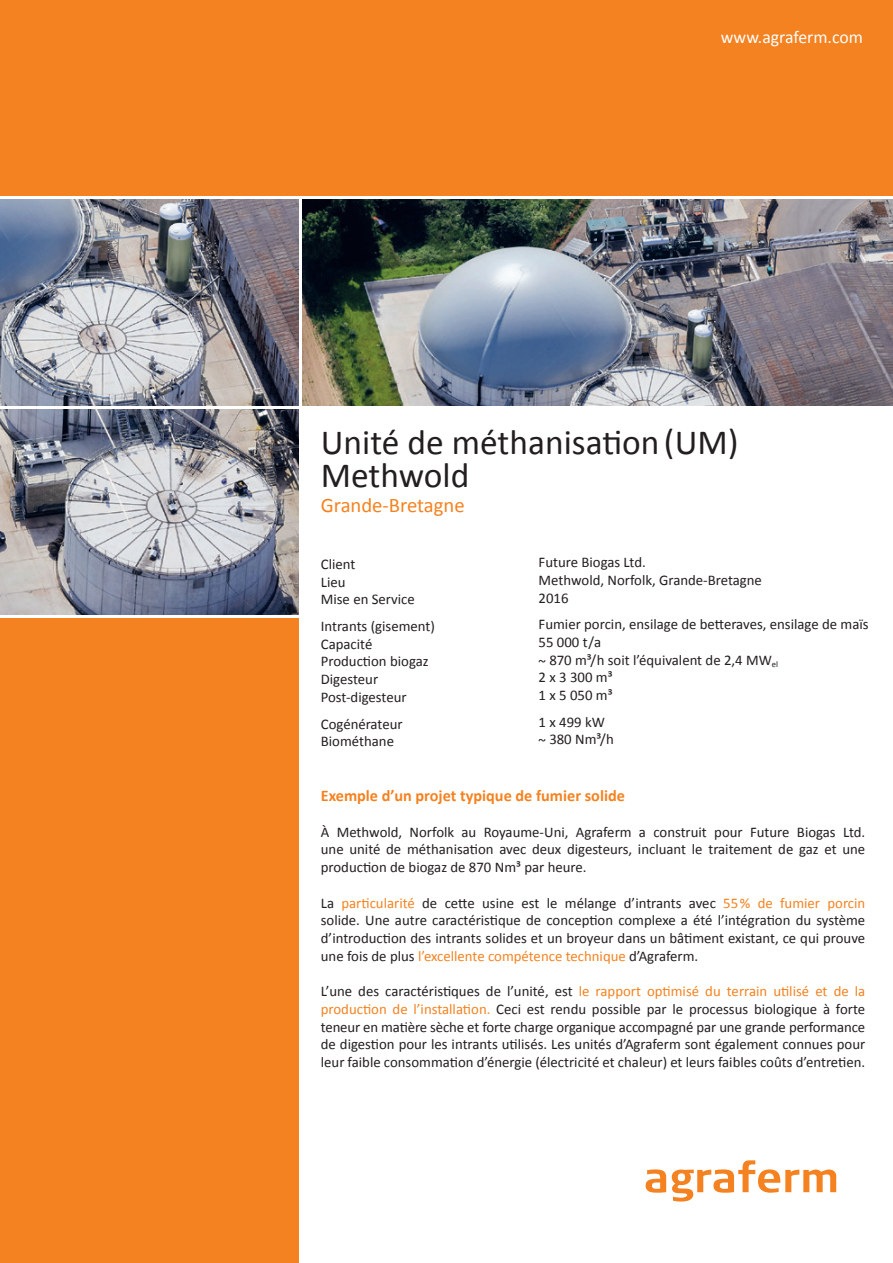
<style>
.page{position:relative;width:893px;height:1263px;background:#fff}
.page>*{position:absolute;margin:0;border:0;box-sizing:border-box;transform-origin:0 0}
.t1{font:35.4px/33px "Calibri";color:#231f20}
.t2{font:20.7px "Calibri";color:#f58220}
.t3{font:17.7px "Calibri";color:#fff}
.t4{font:700 16.2px "Calibri";color:#f58220}
.t5{font:14.85px/17.7px "Calibri";color:#231f20}
.s1{color:#f58220}
</style>
<div class="page">
<div style="left:0;top:407px;width:300px;height:856px;background:#f58220"></div>
<img style="left:0;top:199px;width:300px;height:417px">
<img style="left:302px;top:199px;width:591px;height:207px">
<div style="left:0;top:0;width:893px;height:197px;background:#f58220"></div>
<hr style="left:0;top:406px;width:893px;height:2px;background:#fff">
<svg style="left:646px;top:1169px;width:20px;height:24px"></svg>
<svg style="left:672px;top:1160px;width:164px;height:41px"></svg>
<hr style="left:0;top:616px;width:300px;height:2px;background:#fff">
<p class="t3" style="left:721px;top:25px;width:144px">www.agraferm.com</p>
<h1 class="t1" style="left:321px;top:426px;width:419px">Unité de méthanisation (UM)<br>Methwold</h1>
<h2 class="t2" style="left:321px;top:492px;width:145px">Grande-Bretagne</h2>
<p class="t5" style="left:321px;top:555px;width:96px">Client<br>Lieu<br>Mise en Service</p>
<p class="t5" style="left:321px;top:617px;width:116px">Intrants (gisement)<br>Capacité<br>Production biogaz<br>Digesteur<br>Post-digesteur</p>
<p class="t5" style="left:321px;top:715px;width:83px">Cogénérateur<br>Biométhane</p>
<p class="t5" style="left:539px;top:553px;width:225px">Future Biogas Ltd.<br>Methwold, Norfolk, Grande-Bretagne<br>2016</p>
<p class="t5" style="left:539px;top:615px;width:331px">Fumier porcin, ensilage de betteraves, ensilage de maïs<br>55 000 t/a<br>~ 870 m³/h soit l’équivalent de 2,4 MW<sub>el<br></sub>2 x 3 300 m³<br>1 x 5 050 m³</p>
<p class="t5" style="left:539px;top:713px;width:77px">1 x 499 kW ~ 380 Nm³/h</p>
<p class="t4" style="left:321px;top:785px;width:306px">Exemple d’un projet typique de fumier solide</p>
<p class="t5" style="left:321px;top:823px;width:546px;text-align:justify">À Methwold, Norfolk au Royaume-Uni, Agraferm a construit pour Future Biogas Ltd. une unité de méthanisation avec deux digesteurs, incluant le traitement de gaz et une production de biogaz de 870 Nm³ par heure.</p>
<p class="t5" style="left:321px;top:894px;width:546px;text-align:justify">La <span class="s1">particularité</span> de cette usine est le mélange d’intrants avec <span class="s1">55% de fumier porcin </span>solide. Une autre caractéristique de conception complexe a été l’intégration du système d’introduction des intrants solides et un broyeur dans un bâtiment existant, ce qui prouve une fois de plus <span class="s1">l’excellente compétence technique</span> d’Agraferm.</p>
<p class="t5" style="left:321px;top:982px;width:546px;text-align:justify">L’une des caractéristiques de l’unité, est <span class="s1">le rapport optimisé du terrain utilisé et de la production de l’installation.</span> Ceci est rendu possible par le processus biologique à forte teneur en matière sèche et forte charge organique accompagné par une grande performance de digestion pour les intrants utilisés. Les unités d’Agraferm sont également connues pour leur faible consommation d’énergie (électricité et chaleur) et leurs faibles coûts d’entretien.</p>
</div>
